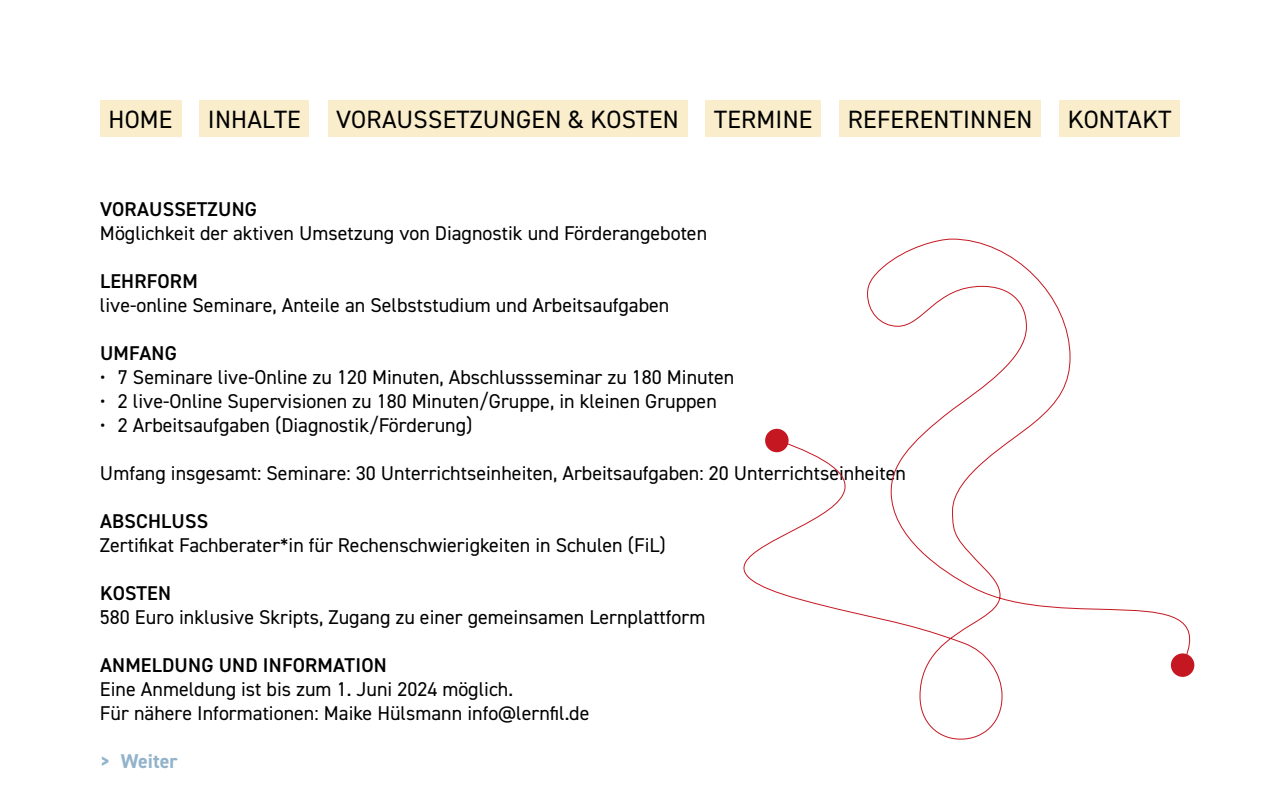
<style>
.page{position:relative;width:1280px;height:800px;background:#fff}
.page>*{position:absolute;margin:0;border:0;box-sizing:border-box;transform-origin:0 0}
.t1{font:25.1px "DIN2014";letter-spacing:.01em;color:#000}
.t2{font:20px/24px "DIN2014";color:#000}
.t3{font:600 20px "DIN2014";letter-spacing:.01em;color:#000}
.t4{font:700 20px "DIN2014";color:#92b3cb}
</style>
<div class="page">
<div style="left:100px;top:100px;width:81px;height:36px;background:#f9edcb"></div>
<div style="left:199px;top:100px;width:110px;height:36px;background:#f9edcb"></div>
<div style="left:328px;top:100px;width:359px;height:36px;background:#f9edcb"></div>
<div style="left:706px;top:100px;width:115px;height:36px;background:#f9edcb"></div>
<div style="left:839px;top:100px;width:202px;height:36px;background:#f9edcb"></div>
<div style="left:1059px;top:100px;width:121px;height:36px;background:#f9edcb"></div>
<svg style="left:743px;top:238px;width:452px;height:502px"></svg>
<p class="t1" style="left:108px;top:104px;width:66px">HOME</p>
<p class="t1" style="left:208px;top:104px;width:94px">INHALTE</p>
<p class="t1" style="left:336px;top:104px;width:344px">VORAUSSETZUNGEN &amp; KOSTEN</p>
<p class="t1" style="left:714px;top:104px;width:100px">TERMINE</p>
<p class="t1" style="left:848px;top:104px;width:186px">REFERENTINNEN</p>
<p class="t1" style="left:1068px;top:104px;width:105px">KONTAKT</p>
<p class="t3" style="left:100px;top:195px;width:158px">VORAUSSETZUNG</p>
<p class="t2" style="left:100px;top:220px;width:609px">Möglichkeit der aktiven Umsetzung von Diagnostik und Förderangeboten</p>
<p class="t3" style="left:100px;top:267px;width:99px">LEHRFORM</p>
<p class="t2" style="left:100px;top:292px;width:571px">live-online Seminare, Anteile an Selbststudium und Arbeitsaufgaben</p>
<p class="t3" style="left:100px;top:339px;width:78px">UMFANG</p>
<p class="t2" style="left:100px;top:364px;width:636px">• 7 Seminare live-Online zu 120 Minuten, Abschlussseminar zu 180 Minuten</p>
<p class="t2" style="left:100px;top:388px;width:618px">• 2 live-Online Supervisionen zu 180 Minuten/Gruppe, in kleinen Gruppen</p>
<p class="t2" style="left:100px;top:412px;width:374px">• 2 Arbeitsaufgaben (Diagnostik/Förderung)</p>
<p class="t2" style="left:100px;top:460px;width:808px">Umfang insgesamt: Seminare: 30 Unterrichtseinheiten, Arbeitsaufgaben: 20 Unterrichtseinheiten</p>
<p class="t3" style="left:100px;top:507px;width:110px">ABSCHLUSS</p>
<p class="t2" style="left:100px;top:532px;width:567px">Zertifikat Fachberater*in für Rechenschwierigkeiten in Schulen (FiL)</p>
<p class="t3" style="left:100px;top:579px;width:73px">KOSTEN</p>
<p class="t2" style="left:100px;top:604px;width:607px">580 Euro inklusive Skripts, Zugang zu einer gemeinsamen Lernplattform</p>
<p class="t3" style="left:100px;top:651px;width:288px">ANMELDUNG UND INFORMATION</p>
<p class="t2" style="left:100px;top:676px;width:491px">Eine Anmeldung ist bis zum 1. Juni 2024 möglich.<br>Für nähere Informationen: Maike Hülsmann info@lernfil.de</p>
<p class="t4" style="left:100px;top:747px;width:79px">&gt; Weiter</p>
</div>
